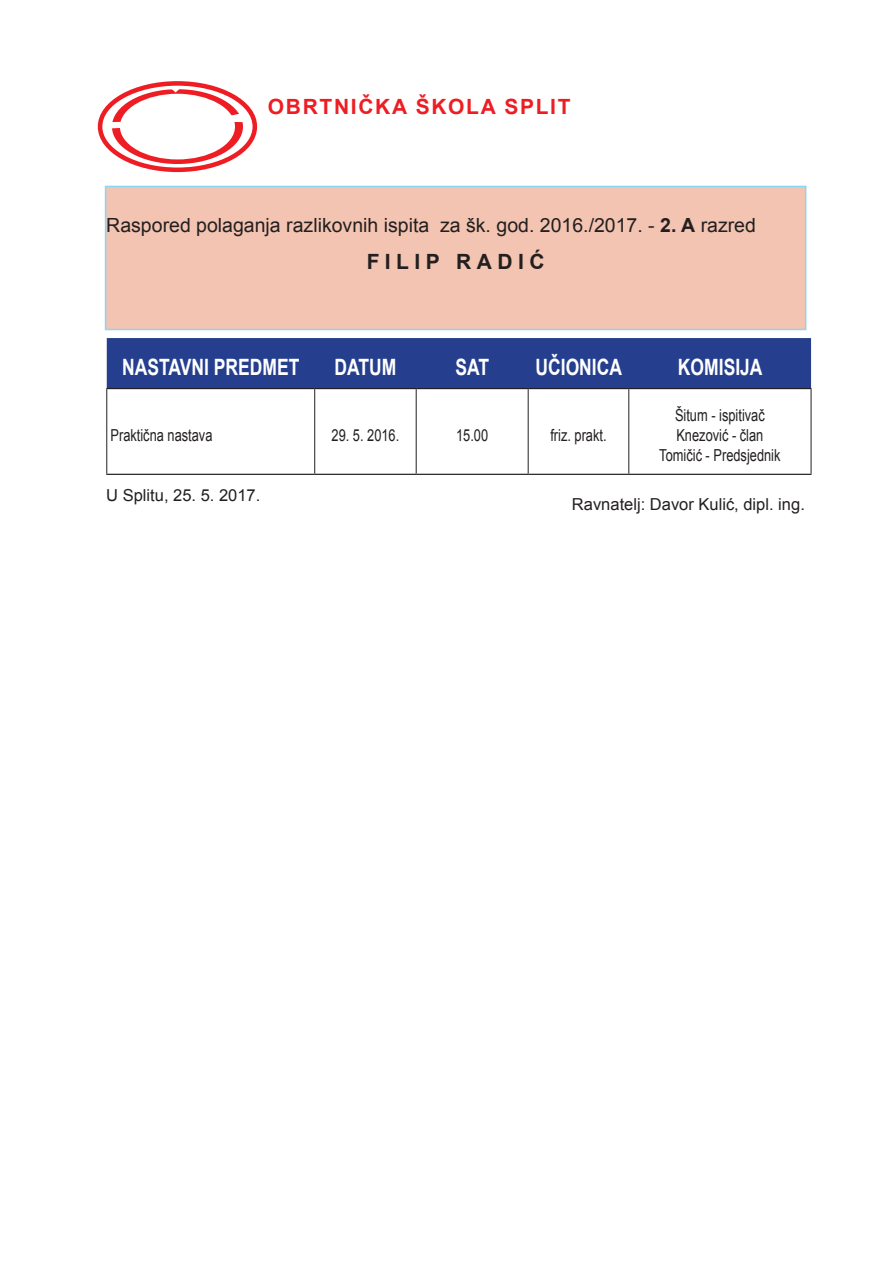
<style>
.page{position:relative;width:893px;height:1263px;background:#fff}
.page>*{position:absolute;margin:0;border:0;box-sizing:border-box;transform-origin:0 0}
.t1{font:700 22.5px "Arial";color:#fff;scale:.78 1}
.t2{font:700 21px "Arial";letter-spacing:.08em;color:#ee1d23}
.t3{font:700 21px "Arial";letter-spacing:.26em;color:#231f20}
.t4{font:19.5px "Arial";color:#231f20}
.t5{font:16.5px/19.8px "Arial";color:#231f20;text-align:center;scale:.78 1}
.t6{font:16.5px "Arial";color:#231f20}
.s1{font-weight:700}
</style>
<div class="page">
<div style="left:106px;top:186px;width:700px;height:143px;background:#f2c4b1"></div>
<div style="left:105px;top:186px;width:701px;height:144px;border:2px solid #89d6f7"></div>
<div style="left:98px;top:81px;width:159px;height:91px;border:5px solid #ee1d23;border-radius:50%"></div>
<svg style="left:108px;top:87px;width:141px;height:77px"></svg>
<div style="left:107px;top:338px;width:704px;height:50px;background:#253f8e"></div>
<svg style="left:107px;top:389px;width:704px;height:85px"></svg>
<hr style="left:314px;top:389px;width:1px;height:85px;background:#231f20">
<hr style="left:416px;top:389px;width:1px;height:85px;background:#231f20">
<hr style="left:528px;top:389px;width:1px;height:85px;background:#231f20">
<hr style="left:628px;top:389px;width:1px;height:85px;background:#231f20">
<hr style="left:106px;top:388px;width:209px;height:1px;background:#231f20">
<hr style="left:315px;top:388px;width:101px;height:1px;background:#231f20">
<hr style="left:416px;top:388px;width:112px;height:1px;background:#231f20">
<hr style="left:528px;top:388px;width:101px;height:1px;background:#231f20">
<hr style="left:629px;top:388px;width:182px;height:1px;background:#231f20">
<hr style="left:106px;top:474px;width:209px;height:1px;background:#231f20">
<hr style="left:315px;top:474px;width:101px;height:1px;background:#231f20">
<hr style="left:416px;top:474px;width:112px;height:1px;background:#231f20">
<hr style="left:528px;top:474px;width:101px;height:1px;background:#231f20">
<hr style="left:629px;top:474px;width:182px;height:1px;background:#231f20">
<hr style="left:106px;top:389px;width:1px;height:85px;background:#231f20">
<hr style="left:811px;top:389px;width:1px;height:85px;background:#231f20">
<p class="t2" style="left:268px;top:93px;width:304px">OBRTNIČKA ŠKOLA SPLIT</p>
<p class="t4" style="left:106px;top:213px;width:651px">Raspored polaganja razlikovnih ispita za šk. god. 2016./2017. - <span class="s1">2. A</span> razred</p>
<p class="t3" style="left:367px;top:248px;width:179px">FILIP RADIĆ</p>
<h1 class="t1" style="left:122px;top:352px;width:229px">NASTAVNI PREDMET</h1>
<h1 class="t1" style="left:334px;top:352px;width:81px">DATUM</h1>
<h1 class="t1" style="left:455px;top:352px;width:45px">SAT</h1>
<h1 class="t1" style="left:536px;top:352px;width:112px">UČIONICA</h1>
<h1 class="t1" style="left:678px;top:352px;width:110px">KOMISIJA</h1>
<p class="t5" style="left:111px;top:425px;width:132px">Praktična nastava</p>
<p class="t5" style="left:332px;top:425px;width:88px">29. 5. 2016.</p>
<p class="t5" style="left:456px;top:425px;width:43px">15.00</p>
<p class="t5" style="left:550px;top:425px;width:74px">friz. prakt.</p>
<p class="t5" style="left:659px;top:405px;width:157px">Šitum - ispitivač<br>Knezović - član<br>Tomičić - Predsjednik</p>
<p class="t6" style="left:106px;top:484px;width:156px">U Splitu, 25. 5. 2017.</p>
<p class="t6" style="left:572px;top:493px;width:234px">Ravnatelj: Davor Kulić, dipl. ing.</p>
</div>
